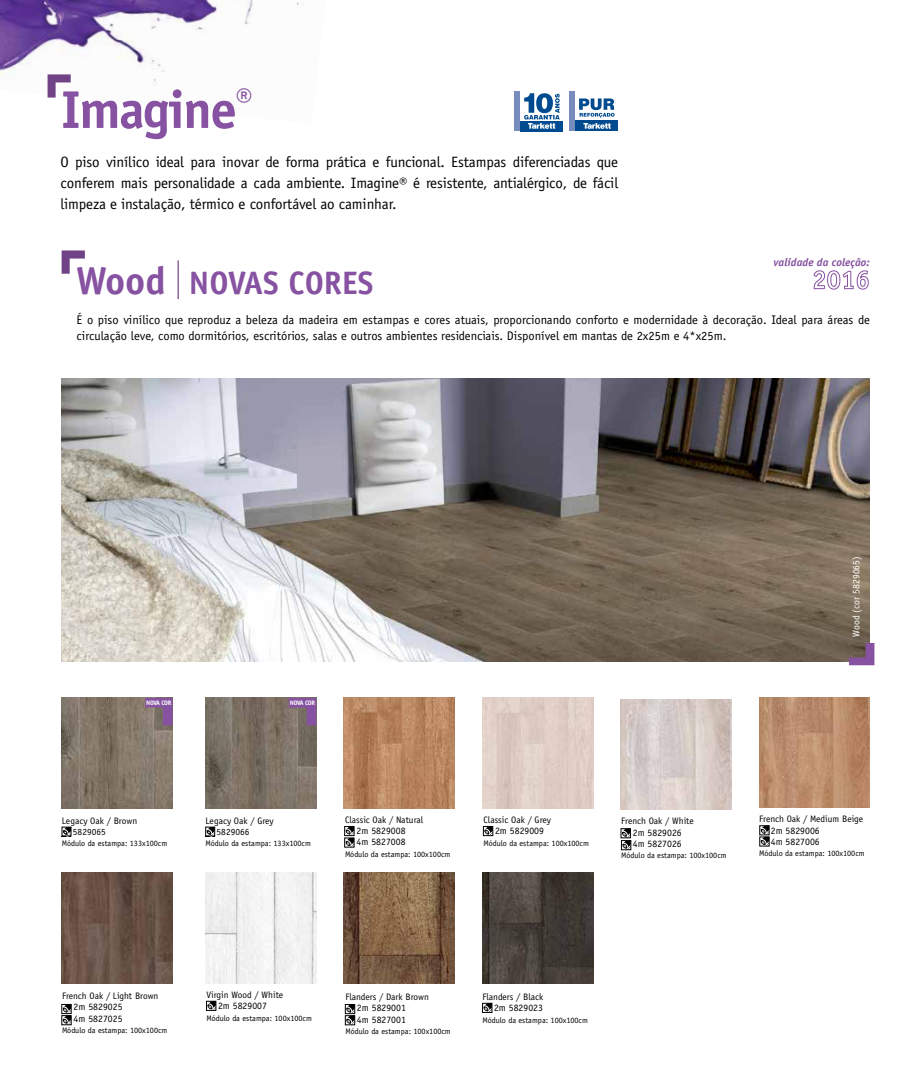
<style>
.page{position:relative;width:922px;height:1081px;background:#fff}
.page>*{position:absolute;margin:0;border:0;box-sizing:border-box;transform-origin:0 0}
.t1{font:700 53.25px "Officina Sans Std";letter-spacing:-.03em;color:#8652a1}
.t2{font:700 32.5px "Officina Sans Std";color:#8652a1}
.t3{font:15px/21.1px "Officina Sans Std";letter-spacing:-.01em;color:#000;text-align:justify}
.t4{font:12.5px/16.2px "Officina Sans Std";color:#000}
.t5{font:italic 700 11.25px "Officina Sans Std";color:#8652a1}
.t6{font:9.75px/11.4px "Officina Sans Std";color:#000}
.t7{font:9.75px "Officina Sans Std";color:#fff}
.t8{font:9.38px/11px "Officina Sans Std";color:#000}
.t9{font:8.12px "Officina Sans Std";color:#000}
.t10{font:700 6.5px "Officina Sans Std";letter-spacing:-.05em;color:#fff}
.s1{font-size:39px}
</style>
<div class="page">
<img style="left:0;top:0;width:299px;height:98px">
<div style="left:514px;top:91px;width:6px;height:40px;background:#778bbc"></div>
<div style="left:520px;top:121px;width:43px;height:10px;background:#004a8f"></div>
<svg style="left:524px;top:93px;width:35px;height:36px"></svg>
<div style="left:569px;top:91px;width:6px;height:40px;background:#778bbc"></div>
<div style="left:575px;top:121px;width:43px;height:10px;background:#004a8f"></div>
<svg style="left:579px;top:98px;width:35px;height:31px"></svg>
<svg style="left:48px;top:74px;width:23px;height:24px"></svg>
<img style="left:62px;top:379px;width:807px;height:282px">
<svg style="left:848px;top:643px;width:26px;height:22px"></svg>
<img style="left:482px;top:873px;width:111px;height:110px">
<svg style="left:482px;top:1005px;width:9px;height:8px"></svg>
<div style="left:482px;top:1003px;width:10px;height:9px;border:1px solid #000"></div>
<img style="left:344px;top:873px;width:110px;height:110px">
<div style="left:345px;top:1004px;width:10px;height:10px;border:1px solid #000"></div>
<svg style="left:345px;top:1004px;width:9px;height:19px"></svg>
<div style="left:345px;top:1015px;width:10px;height:10px;border:1px solid #000"></div>
<img style="left:62px;top:873px;width:110px;height:110px">
<svg style="left:62px;top:1004px;width:9px;height:19px"></svg>
<div style="left:62px;top:1015px;width:9px;height:10px;border:1px solid #000"></div>
<img style="left:205px;top:873px;width:111px;height:110px">
<svg style="left:208px;top:1003px;width:6px;height:5px"></svg>
<div style="left:206px;top:1001px;width:10px;height:9px;border:1px solid #000"></div>
<img style="left:344px;top:698px;width:110px;height:110px">
<svg style="left:344px;top:826px;width:10px;height:19px"></svg>
<div style="left:344px;top:838px;width:10px;height:9px;border:1px solid #000"></div>
<img style="left:482px;top:698px;width:111px;height:110px">
<svg style="left:485px;top:828px;width:6px;height:6px"></svg>
<div style="left:483px;top:826px;width:10px;height:10px;border:1px solid #000"></div>
<img style="left:620px;top:699px;width:111px;height:110px">
<svg style="left:620px;top:828px;width:10px;height:22px"></svg>
<div style="left:621px;top:840px;width:10px;height:10px;border:1px solid #000"></div>
<img style="left:759px;top:697px;width:110px;height:111px">
<div style="left:759px;top:825px;width:10px;height:10px;border:1px solid #000"></div>
<svg style="left:759px;top:825px;width:9px;height:19px"></svg>
<div style="left:759px;top:837px;width:10px;height:9px;border:1px solid #000"></div>
<svg style="left:64px;top:829px;width:5px;height:5px"></svg>
<div style="left:62px;top:827px;width:9px;height:9px;border:1px solid #000"></div>
<img style="left:62px;top:698px;width:110px;height:110px">
<svg style="left:145px;top:698px;width:27px;height:27px"></svg>
<svg style="left:207px;top:829px;width:6px;height:5px"></svg>
<div style="left:205px;top:827px;width:10px;height:9px;border:1px solid #000"></div>
<img style="left:205px;top:698px;width:111px;height:110px">
<svg style="left:289px;top:698px;width:27px;height:27px"></svg>
<svg style="left:62px;top:250px;width:23px;height:24px"></svg>
<svg style="left:813px;top:270px;width:55px;height:20px"></svg>
<hr style="left:177px;top:260px;width:2px;height:39px;background:#704387">
<h1 class="t1" style="left:61px;top:77px;width:193px">Imagine<sup>®</sup></h1>
<p class="t3" style="left:60px;top:151px;width:559px">O piso vinílico ideal para inovar de forma prática e funcional. Estampas diferenciadas que conferem mais personalidade a cada ambiente. Imagine® é resistente, antialérgico, de fácil limpeza e instalação, térmico e confortável ao caminhar.</p>
<h3 class="t5" style="left:773px;top:255px;width:98px">validade da coleção:</h3>
<h2 class="t2" style="left:76px;top:262px;width:298px"><span class="s1">Wood</span> NOVAS CORES</h2>
<p class="t4" style="left:77px;top:312px;width:794px">É o piso vinílico que reproduz a beleza da madeira em estampas e cores atuais, proporcionando conforto e modernidade à decoração. Ideal para áreas de circulação leve, como dormitórios, escritórios, salas e outros ambientes residenciais. Disponível em mantas de 2x25m e 4*x25m.</p>
<p class="t10" style="left:146px;top:698px;width:27px">NOVA COR</p>
<p class="t10" style="left:290px;top:698px;width:27px">NOVA COR</p>
<p class="t7" style="left:850px;top:636px;width:82px;rotate:-90deg">Wood (cor 5829065)</p>
<p class="t8" style="left:73px;top:815px;width:66px;text-indent:-11px">Legacy Oak / Brown<br>5829065</p>
<p class="t9" style="left:62px;top:838px;width:107px">Módulo da estampa: 133x100cm</p>
<p class="t8" style="left:216px;top:815px;width:59px;text-indent:-11px">Legacy Oak / Grey<br>5829066</p>
<p class="t9" style="left:205px;top:838px;width:107px">Módulo da estampa: 133x100cm</p>
<p class="t8" style="left:345px;top:814px;width:80px">Classic Oak / Natural</p>
<p class="t6" style="left:356px;top:825px;width:50px">2m 5829008<br>4m 5827008</p>
<p class="t9" style="left:345px;top:849px;width:107px">Módulo da estampa: 100x100cm</p>
<p class="t8" style="left:483px;top:814px;width:69px">Classic Oak / Grey</p>
<p class="t6" style="left:495px;top:825px;width:50px">2m 5829009</p>
<p class="t9" style="left:483px;top:838px;width:107px">Módulo da estampa: 100x100cm</p>
<p class="t8" style="left:621px;top:815px;width:74px">French Oak / White</p>
<p class="t6" style="left:632px;top:826px;width:50px">2m 5829026<br>4m 5827026</p>
<p class="t9" style="left:621px;top:851px;width:107px">Módulo da estampa: 100x100cm</p>
<p class="t8" style="left:759px;top:813px;width:105px">French Oak / Medium Beige</p>
<p class="t6" style="left:770px;top:825px;width:50px">2m 5829006<br>4m 5827006</p>
<p class="t9" style="left:759px;top:849px;width:107px">Módulo da estampa: 100x100cm</p>
<p class="t8" style="left:62px;top:990px;width:98px">French Oak / Light Brown</p>
<p class="t6" style="left:74px;top:1001px;width:50px">2m 5829025<br>4m 5827025</p>
<p class="t9" style="left:62px;top:1025px;width:107px">Módulo da estampa: 100x100cm</p>
<p class="t8" style="left:206px;top:989px;width:78px">Virgin Wood / White</p>
<p class="t6" style="left:218px;top:1000px;width:50px">2m 5829007</p>
<p class="t9" style="left:206px;top:1013px;width:107px">Módulo da estampa: 100x100cm</p>
<p class="t8" style="left:345px;top:991px;width:85px">Flanders / Dark Brown</p>
<p class="t6" style="left:357px;top:1002px;width:50px">2m 5829001<br>4m 5827001</p>
<p class="t9" style="left:345px;top:1026px;width:107px">Módulo da estampa: 100x100cm</p>
<p class="t8" style="left:482px;top:991px;width:62px">Flanders / Black</p>
<p class="t6" style="left:494px;top:1002px;width:50px">2m 5829023</p>
<p class="t9" style="left:482px;top:1015px;width:107px">Módulo da estampa: 100x100cm</p>
</div>
